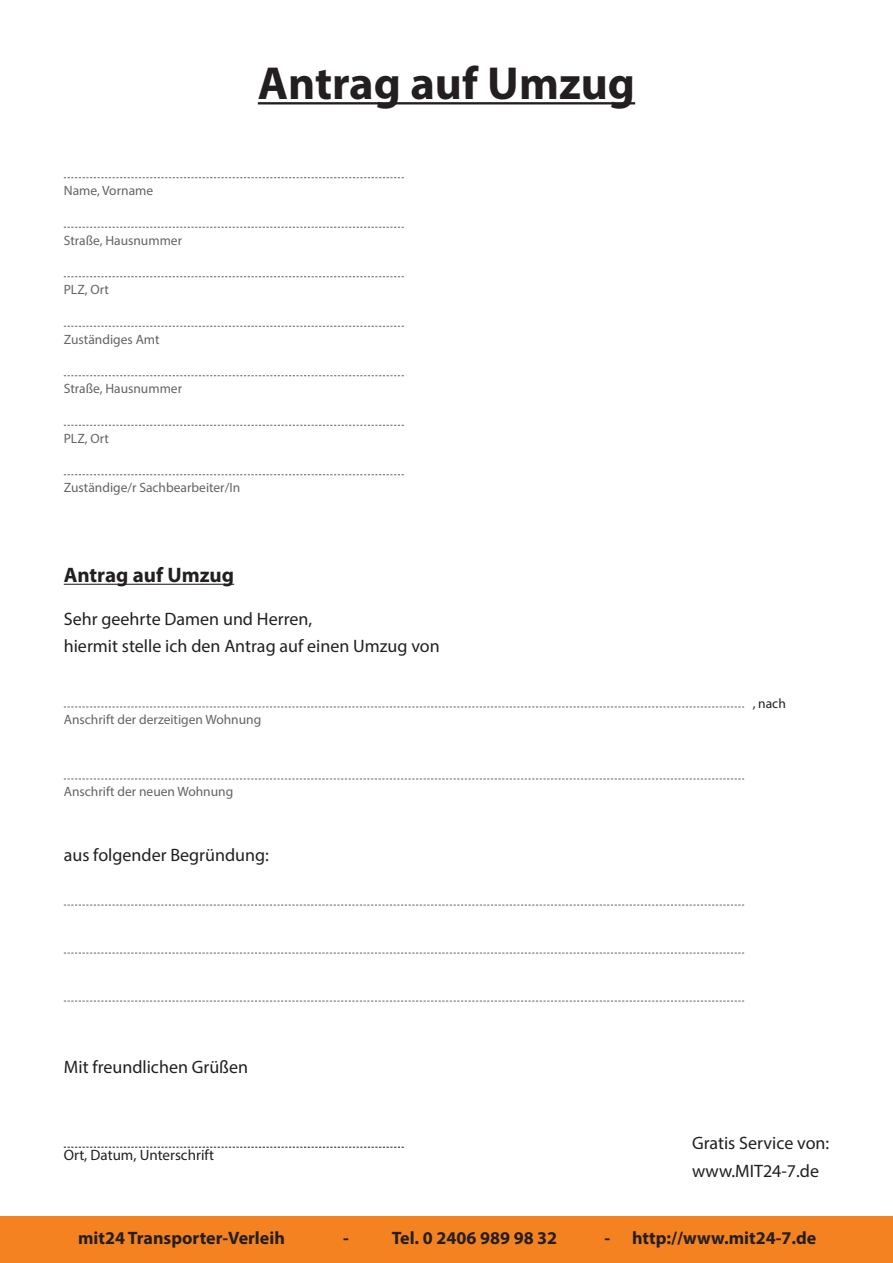
<style>
.page{position:relative;width:893px;height:1263px;background:#fff}
.page>*{position:absolute;margin:0;border:0;box-sizing:border-box;transform-origin:0 0}
.t1{font:700 46.5px "Myriad Pro";color:#231f20}
.t2{font:700 21px "Myriad Pro";color:#231f20}
.t3{font:18px/27px "Myriad Pro";color:#231f20}
.t4{font:700 18px "Myriad Pro";color:#231f20}
.t5{font:15px "Myriad Pro";color:#231f20}
.t6{font:13.5px "Myriad Pro";color:#636366}
.t7{font:13.5px "Myriad Pro";color:#231f20}
</style>
<div class="page">
<div style="left:0;top:1216px;width:893px;height:47px;background:#f58220"></div>
<hr style="left:258px;top:102px;width:377px;height:2px;background:#231f20">
<svg style="left:64px;top:177px;width:340px;height:1px"></svg>
<svg style="left:64px;top:227px;width:340px;height:1px"></svg>
<svg style="left:64px;top:276px;width:340px;height:1px"></svg>
<svg style="left:64px;top:326px;width:340px;height:1px"></svg>
<svg style="left:64px;top:375px;width:340px;height:1px"></svg>
<svg style="left:64px;top:425px;width:340px;height:1px"></svg>
<svg style="left:64px;top:474px;width:340px;height:1px"></svg>
<hr style="left:64px;top:584px;width:170px;height:1px;background:#231f20">
<svg style="left:64px;top:707px;width:680px;height:1px"></svg>
<svg style="left:64px;top:779px;width:680px;height:1px"></svg>
<svg style="left:64px;top:905px;width:680px;height:1px"></svg>
<svg style="left:64px;top:953px;width:680px;height:1px"></svg>
<svg style="left:64px;top:1001px;width:680px;height:1px"></svg>
<svg style="left:64px;top:1147px;width:340px;height:1px"></svg>
<h1 class="t1" style="left:258px;top:53px;width:379px">Antrag auf Umzug</h1>
<p class="t6" style="left:64px;top:182px;width:91px">Name, Vorname</p>
<p class="t6" style="left:64px;top:232px;width:120px">Straße, Hausnummer</p>
<p class="t6" style="left:64px;top:281px;width:47px">PLZ, Ort</p>
<p class="t6" style="left:64px;top:331px;width:97px">Zuständiges Amt</p>
<p class="t6" style="left:64px;top:380px;width:120px">Straße, Hausnummer</p>
<p class="t6" style="left:64px;top:430px;width:47px">PLZ, Ort</p>
<p class="t6" style="left:64px;top:479px;width:178px">Zuständige/r Sachbearbeiter/In</p>
<h2 class="t2" style="left:64px;top:561px;width:172px">Antrag auf Umzug</h2>
<h3 class="t3" style="left:64px;top:605px;width:377px">Sehr geehrte Damen und Herren,<br>hiermit stelle ich den Antrag auf einen Umzug von</h3>
<p class="t6" style="left:64px;top:711px;width:199px">Anschrift der derzeitigen Wohnung</p>
<p class="t6" style="left:64px;top:783px;width:171px">Anschrift der neuen Wohnung</p>
<h3 class="t3" style="left:64px;top:841px;width:207px">aus folgender Begründung:</h3>
<h3 class="t3" style="left:64px;top:1053px;width:186px">Mit freundlichen Grüßen</h3>
<p class="t5" style="left:64px;top:1146px;width:152px">Ort, Datum, Unterschrift</p>
<p class="t7" style="left:753px;top:695px;width:35px">, nach</p>
<h3 class="t3" style="left:692px;top:1128px;width:139px;line-height:28.5px">Gratis Service von: www.MIT24-7.de</h3>
<h3 class="t4" style="left:78px;top:1226px;width:208px">mit24 Transporter-Verleih</h3>
<h3 class="t4" style="left:343px;top:1226px;width:216px">- Tel. 0 2406 989 98 32</h3>
<h3 class="t4" style="left:605px;top:1226px;width:213px">- http://www.mit24-7.de</h3>
</div>
